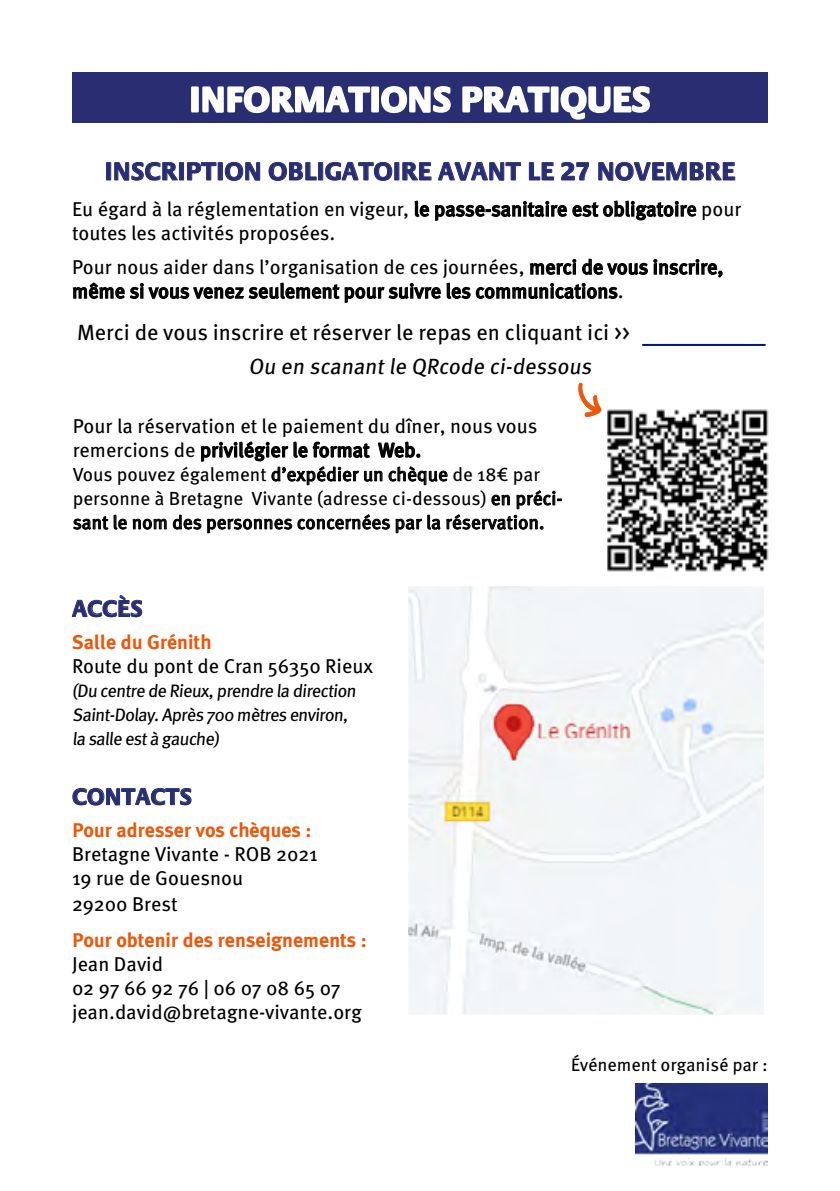
<style>
.page{position:relative;width:840px;height:1191px;background:#fff}
.page>*{position:absolute;margin:0;border:0;box-sizing:border-box;transform-origin:0 0}
.t1{font:700 36px "Praxis";color:#fff}
.t2{font:700 26px "Praxis";color:#292d72}
.t3{font:700 24px "Praxis";color:#292d72}
.t4{font:22px/34px "Meta Pro";color:#000}
.t5{font:20px/24px "Meta Pro";color:#000}
.t6{font:700 20px "Meta Plus";color:#ea580c}
.t7{font:19px/24px "Meta Pro";color:#000}
.t8{font:18px/24px "Meta Pro";letter-spacing:-.18em;color:#000}
</style>
<div class="page">
<div style="left:106px;top:162px;width:5px;height:18px;border:1px solid #292d72"></div>
<svg style="left:114px;top:161px;width:64px;height:20px"></svg>
<div style="left:179px;top:162px;width:5px;height:18px;border:1px solid #292d72"></div>
<svg style="left:187px;top:162px;width:30px;height:19px"></svg>
<div style="left:218px;top:162px;width:5px;height:18px;border:1px solid #292d72"></div>
<svg style="left:224px;top:161px;width:36px;height:20px"></svg>
<svg style="left:268px;top:161px;width:49px;height:20px"></svg>
<div style="left:318px;top:162px;width:5px;height:18px;border:1px solid #292d72"></div>
<svg style="left:325px;top:161px;width:67px;height:20px"></svg>
<div style="left:394px;top:162px;width:5px;height:18px;border:1px solid #292d72"></div>
<svg style="left:402px;top:161px;width:119px;height:20px"></svg>
<svg style="left:528px;top:162px;width:26px;height:19px"></svg>
<svg style="left:561px;top:161px;width:28px;height:20px"></svg>
<svg style="left:598px;top:161px;width:137px;height:20px"></svg>
<svg style="left:414px;top:200px;width:282px;height:21px"></svg>
<svg style="left:72px;top:258px;width:651px;height:45px"></svg>
<img style="left:409px;top:587px;width:353px;height:426px">
<div style="left:404px;top:582px;width:363px;height:436px;border:4px solid #fff"></div>
<div style="left:72px;top:72px;width:695px;height:51px;background:#292d72"></div>
<div style="left:191px;top:86px;width:8px;height:26px;border:2px solid #fff"></div>
<svg style="left:202px;top:86px;width:169px;height:28px"></svg>
<div style="left:371px;top:86px;width:8px;height:26px;border:2px solid #fff"></div>
<svg style="left:381px;top:86px;width:70px;height:28px"></svg>
<svg style="left:462px;top:86px;width:88px;height:27px"></svg>
<div style="left:550px;top:86px;width:8px;height:26px;border:2px solid #fff"></div>
<svg style="left:560px;top:86px;width:90px;height:34px"></svg>
<img style="left:635px;top:1083px;width:132px;height:83px">
<svg style="left:71px;top:595px;width:72px;height:23px"></svg>
<svg style="left:72px;top:787px;width:120px;height:19px"></svg>
<hr style="left:641px;top:344px;width:124px;height:2px;background:#001589">
<img style="left:601px;top:408px;width:168px;height:164px">
<svg style="left:73px;top:514px;width:94px;height:16px"></svg>
<svg style="left:173px;top:441px;width:388px;height:93px"></svg>
<svg style="left:578px;top:383px;width:23px;height:34px"></svg>
<h1 class="t1" style="left:189px;top:80px;width:462px">INFORMATIONS PRATIQUES</h1>
<h2 class="t2" style="left:104px;top:157px;width:41px">INSCRIP</h2>
<h2 class="t2" style="left:201px;top:157px;width:188px">TION OBLIGATOIRE</h2>
<h2 class="t2" style="left:438px;top:157px;width:230px">AVANT LE 27 NOVEMBRE</h2>
<p class="t5" style="left:72px;top:198px;width:670px">Eu égard à la réglementation en vigeur, le passe-sanitaire est obligatoire pour toutes les activités proposées.</p>
<p class="t5" style="left:72px;top:256px;width:652px">Pour nous aider dans l’organisation de ces journées, merci de vous inscrire, même si vous venez seulement pour suivre les communications.</p>
<p class="t4" style="left:248px;top:316px;width:382px;text-indent:-171px">Merci de vous inscrire et réserver le repas en cliquant ici &gt;&gt;<br>Ou en scanantle QRcode ci-dessous</p>
<p class="t5" style="left:73px;top:414px;width:466px">Pour la réservation et le paiement du dîner, nous vous remercions de privilégier le format Web.</p>
<p class="t7" style="left:73px;top:463px;width:491px">Vous pouvez également d’expédier un chèque de 18€ par personne à Bretagne Vivante (adresse ci-dessous) en préci&shy;sant le nom des personnes concernées par la réservation.</p>
<p class="t3" style="left:72px;top:595px;width:72px">ACCÈS</p>
<p class="t6" style="left:72px;top:630px;width:141px">Salle du Grénith</p>
<p class="t5" style="left:72px;top:654px;width:302px">Route du pont de Cran 56350 Rieux</p>
<p class="t8" style="left:72px;top:679px;width:288px">(Du centre de Rieux,prendre la direction<br>Saint-Dolay.Après 700 mètres environ, la salle està gauche)</p>
<p class="t3" style="left:72px;top:783px;width:119px">CONTACTS</p>
<p class="t6" style="left:72px;top:818px;width:241px">Pour adresser vos chèques :</p>
<p class="t5" style="left:72px;top:842px;width:247px">Bretagne Vivante - ROB 2021<br>19 rue de Gouesnou</p>
<p class="t5" style="left:72px;top:892px;width:107px">29200 Brest</p>
<p class="t6" style="left:72px;top:928px;width:296px">Pour obtenir des renseignements :</p>
<p class="t5" style="left:72px;top:952px;width:291px">Jean David<br>02 97 66 92 76 | 06 07 08 65 07 jean.david@bretagne-vivante.org</p>
<p class="t8" style="left:570px;top:1053px;width:199px">Événement organisé par :</p>
</div>
